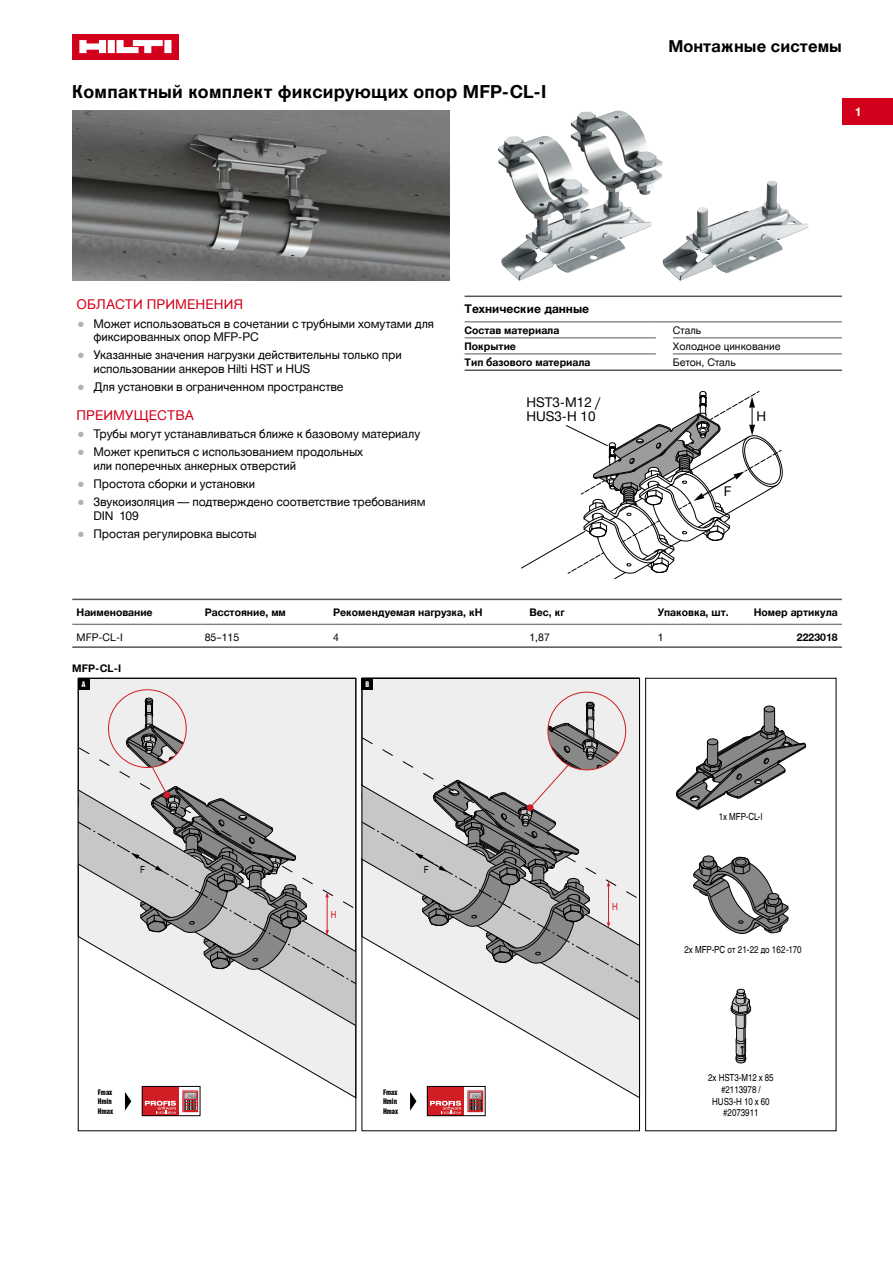
<style>
.page{position:relative;width:893px;height:1263px;background:#fff}
.page>*{position:absolute;margin:0;border:0;box-sizing:border-box;transform-origin:0 0}
.t1{font:700 18px "Hilti";letter-spacing:.01em;color:#000}
.t2{font:700 16.5px "Hilti";letter-spacing:.005em;color:#000}
.t3{font:13.5px "Hilti";letter-spacing:.005em;color:#d2001a}
.t4{font:13.5px/13.5px "Hilti";color:#000}
.t5{font:12px/13.8px "Hilti";letter-spacing:-.005em;color:#000}
.t6{font:700 12px "Hilti";color:#000}
.t7{font:700 12px "Hilti";color:#fff}
.t8{font:700 10.5px "Hilti";color:#000}
.t9{font:10.5px "Hilti";color:#000}
.t10{font:condensed 9.75px/11.7px "Hilti";color:#000;text-align:center}
.t11{font:condensed 9.75px "Hilti";color:#d01d24}
.t12{font:700 condensed 7.8px/9.4px "Hilti";color:#000}
.t13{font:700 condensed 7.8px "Hilti";color:#fff}
.s1{font-size:18px;color:#b1b2b3}
</style>
<div class="page">
<div style="left:72px;top:34px;width:107px;height:25px;background:#d2001a"></div>
<svg style="left:79px;top:40px;width:92px;height:13px"></svg>
<hr style="left:465px;top:296px;width:191px;height:1px;background:#565655">
<svg style="left:656px;top:296px;width:17px;height:1px"></svg>
<hr style="left:673px;top:296px;width:169px;height:1px;background:#565655">
<hr style="left:465px;top:321px;width:191px;height:1px;background:#565655">
<svg style="left:656px;top:321px;width:17px;height:1px"></svg>
<hr style="left:673px;top:321px;width:169px;height:1px;background:#565655">
<hr style="left:465px;top:337px;width:191px;height:1px;background:#565655">
<hr style="left:673px;top:337px;width:169px;height:1px;background:#565655">
<hr style="left:465px;top:353px;width:191px;height:1px;background:#565655">
<hr style="left:673px;top:353px;width:169px;height:1px;background:#565655">
<hr style="left:465px;top:369px;width:191px;height:2px;background:#565655">
<svg style="left:656px;top:369px;width:17px;height:2px"></svg>
<hr style="left:673px;top:369px;width:169px;height:2px;background:#565655">
<hr style="left:72px;top:599px;width:770px;height:1px;background:#565655">
<hr style="left:72px;top:646px;width:770px;height:2px;background:#565655">
<hr style="left:72px;top:624px;width:129px;height:1px;background:#565655">
<hr style="left:201px;top:624px;width:128px;height:1px;background:#565655">
<hr style="left:329px;top:624px;width:196px;height:1px;background:#565655">
<hr style="left:525px;top:624px;width:128px;height:1px;background:#565655">
<hr style="left:653px;top:624px;width:95px;height:1px;background:#565655">
<hr style="left:748px;top:624px;width:94px;height:1px;background:#565655">
<svg style="left:521px;top:391px;width:262px;height:189px"></svg>
<img style="left:72px;top:111px;width:378px;height:170px">
<img style="left:498px;top:111px;width:154px;height:170px">
<img style="left:663px;top:181px;width:145px;height:100px">
<svg style="left:363px;top:680px;width:275px;height:418px"></svg>
<svg style="left:80px;top:680px;width:274px;height:418px"></svg>
<div style="left:80px;top:747px;width:277px;height:166px;background:#eee"></div>
<svg style="left:80px;top:786px;width:274px;height:252px;fill:#eee"></svg>
<svg style="left:80px;top:821px;width:274px;height:163px;background:#e0e0e0"></svg>
<svg style="left:363px;top:983px;width:275px;height:49px;fill:#eee"></svg>
<svg style="left:108px;top:698px;width:199px;height:275px;background:#bebebd"></svg>
<div style="left:164px;top:791px;width:6px;height:7px;background:#d01d24;border-radius:50%"></div>
<div style="left:78px;top:678px;width:278px;height:453px;border:1px solid #000"></div>
<div style="left:78px;top:678px;width:11px;height:11px;background:#000"></div>
<div style="left:362px;top:678px;width:11px;height:11px;background:#000"></div>
<div style="left:645px;top:678px;width:192px;height:453px;border:1px solid #000"></div>
<div style="left:108px;top:689px;width:79px;height:79px;border:1px solid #d01d24;border-radius:50%"></div>
<svg style="left:730px;top:988px;width:21px;height:75px"></svg>
<svg style="left:693px;top:855px;width:96px;height:79px"></svg>
<svg style="left:676px;top:705px;width:130px;height:105px"></svg>
<svg style="left:325px;top:892px;width:4px;height:5px"></svg>
<svg style="left:325px;top:930px;width:4px;height:5px"></svg>
<hr style="left:327px;top:894px;width:1px;height:36px;background:#d01d24">
<svg style="left:362px;top:702px;width:277px;height:281px;background:#c8c7c7"></svg>
<hr style="left:608px;top:886px;width:1px;height:36px;background:#d01d24">
<hr style="left:362px;top:678px;width:277px;height:1px;background:#000">
<svg style="left:179px;top:1088px;width:20px;height:25px"></svg>
<div style="left:142px;top:1087px;width:37px;height:29px;background:#d01e24"></div>
<svg style="left:145px;top:1101px;width:31px;height:13px"></svg>
<div style="left:182px;top:1091px;width:16px;height:21px;border:1px solid #d01e24"></div>
<svg style="left:183px;top:1091px;width:15px;height:20px"></svg>
<div style="left:142px;top:1086px;width:59px;height:30px;border:1px solid #000"></div>
<svg style="left:125px;top:1092px;width:6px;height:19px"></svg>
<svg style="left:464px;top:1088px;width:20px;height:25px"></svg>
<div style="left:427px;top:1087px;width:37px;height:29px;background:#d01e24"></div>
<svg style="left:430px;top:1101px;width:31px;height:13px"></svg>
<div style="left:468px;top:1091px;width:15px;height:21px;border:1px solid #d01e24"></div>
<svg style="left:468px;top:1091px;width:15px;height:20px"></svg>
<div style="left:427px;top:1086px;width:59px;height:30px;border:1px solid #000"></div>
<svg style="left:410px;top:1092px;width:6px;height:19px"></svg>
<div style="left:842px;top:99px;width:51px;height:26px;background:#d2001a"></div>
<h1 class="t1" style="left:72px;top:81px;width:476px">Компактный комплект фиксирующих опор MFP-CL-I</h1>
<h2 class="t2" style="left:668px;top:37px;width:175px">Монтажные системы</h2>
<p class="t7" style="left:855px;top:105px;width:8px">1</p>
<p class="t3" style="left:77px;top:297px;width:168px">ОБЛАСТИ ПРИМЕНЕНИЯ</p>
<p class="t5" style="left:94px;top:316px;width:342px;text-indent:-17px"><span class="s1">•</span> Может использоваться в сочетании с трубными хомутами для фиксированных опор MFP-PC</p>
<p class="t5" style="left:94px;top:348px;width:310px;text-indent:-17px"><span class="s1">•</span> Указанные значения нагрузки действительны только при использовании анкеров Hilti HST и HUS</p>
<p class="t5" style="left:77px;top:380px;width:269px"><span class="s1">•</span> Для установки в ограниченном пространстве</p>
<p class="t3" style="left:77px;top:407px;width:119px">ПРЕИМУЩЕСТВА</p>
<p class="t5" style="left:77px;top:427px;width:345px"><span class="s1">•</span> Трубы могут устанавливаться ближе к базовому материалу</p>
<p class="t5" style="left:94px;top:445px;width:271px;text-indent:-17px"><span class="s1">•</span> Может крепиться с использованием продольных или поперечных анкерных отверстий</p>
<p class="t5" style="left:77px;top:477px;width:180px"><span class="s1">•</span> Простота сборки и установки</p>
<p class="t5" style="left:94px;top:495px;width:333px;text-indent:-17px"><span class="s1">•</span> Звукоизоляция — подтверждено соответствие требованиям<br>DIN 109</p>
<p class="t5" style="left:77px;top:527px;width:182px"><span class="s1">•</span> Простая регулировка высоты</p>
<p class="t6" style="left:465px;top:302px;width:126px">Технические данные</p>
<p class="t8" style="left:465px;top:324px;width:96px">Состав материала</p>
<p class="t9" style="left:673px;top:324px;width:30px">Сталь</p>
<p class="t8" style="left:465px;top:340px;width:53px">Покрытие</p>
<p class="t9" style="left:673px;top:340px;width:109px">Холодное цинкование</p>
<p class="t8" style="left:465px;top:356px;width:127px">Тип базового материала</p>
<p class="t9" style="left:673px;top:356px;width:64px">Бетон, Сталь</p>
<p class="t4" style="left:526px;top:396px;width:75px">HST3-M12 /<br>HUS3-H 10</p>
<p class="t4" style="left:756px;top:409px;width:11px">H</p>
<p class="t4" style="left:724px;top:484px;width:9px">F</p>
<p class="t8" style="left:77px;top:606px;width:78px">Наименование</p>
<p class="t8" style="left:205px;top:606px;width:83px">Расстояние, мм</p>
<p class="t8" style="left:333px;top:606px;width:151px">Рекомендуемая нагрузка, кН</p>
<p class="t8" style="left:529px;top:606px;width:37px">Вес, кг</p>
<p class="t8" style="left:658px;top:606px;width:73px">Упаковка, шт.</p>
<p class="t8" style="left:754px;top:606px;width:85px">Номер артикула</p>
<p class="t9" style="left:77px;top:631px;width:48px">MFP-CL-I</p>
<p class="t9" style="left:205px;top:631px;width:36px">85–115</p>
<p class="t9" style="left:333px;top:631px;width:7px">4</p>
<p class="t9" style="left:529px;top:631px;width:22px">1,87</p>
<p class="t9" style="left:658px;top:631px;width:7px">1</p>
<p class="t8" style="left:797px;top:631px;width:42px">2223018</p>
<p class="t8" style="left:72px;top:663px;width:50px">MFP-CL-I</p>
<p class="t13" style="left:82px;top:679px;width:5px">A</p>
<p class="t13" style="left:366px;top:679px;width:5px">B</p>
<p class="t10" style="left:140px;top:864px;width:6px">F</p>
<p class="t10" style="left:424px;top:864px;width:6px">F</p>
<p class="t11" style="left:331px;top:908px;width:7px">H</p>
<p class="t12" style="left:98px;top:1087px;width:17px">Fmax<br>Hmin<br>Hmax</p>
<p class="t12" style="left:383px;top:1087px;width:17px">Fmax<br>Hmin<br>Hmax</p>
<p class="t11" style="left:612px;top:901px;width:7px">H</p>
<p class="t10" style="left:719px;top:811px;width:45px">1x MFP-CL-I</p>
<p class="t10" style="left:684px;top:944px;width:119px">2x MFP-PC от 21-22 до 162-170</p>
<p class="t10" style="left:708px;top:1072px;width:67px">2x HST3-M12 x 85 #2113978 /<br>HUS3-H 10 x 60 #2073911</p>
</div>
